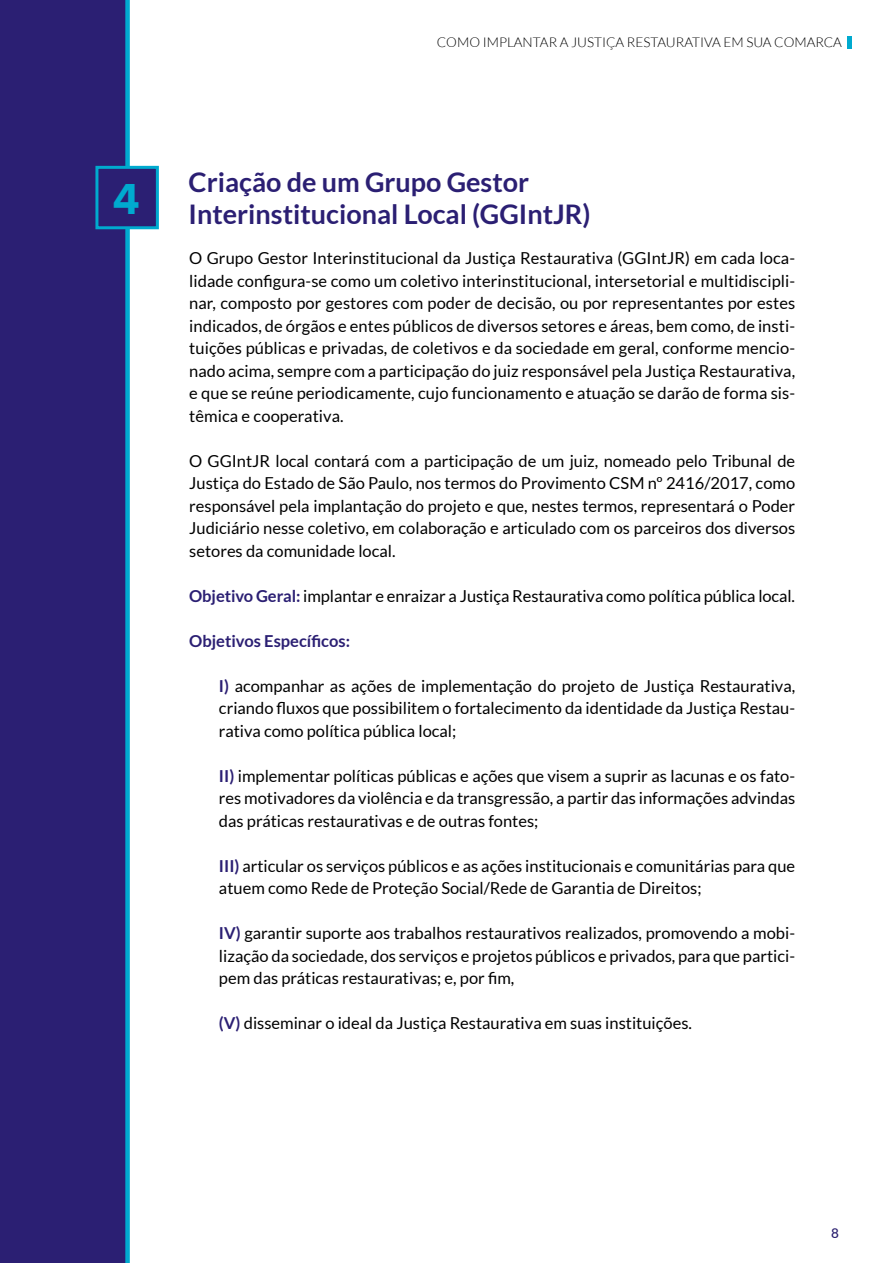
<style>
.page{position:relative;width:893px;height:1263px;background:#fff}
.page>*{position:absolute;margin:0;border:0;box-sizing:border-box;transform-origin:0 0}
.t1{font:700 27px/32.4px "Lato";color:#2b1f73;text-align:center}
.t2{font:16.5px/22.5px "Lato";color:#000;text-align:justify}
.t3{font:700 16.5px "Lato";color:#2b1f73}
.t4{font:300 13.5px "Lato";color:#000}
.t5{font:500 13.5px "Lato";color:#271c6d}
.s1{font-weight:700;color:#2b1f73}
</style>
<div class="page">
<div style="left:0;top:0;width:130px;height:1263px;background:#2b1f73"></div>
<div style="left:847px;top:36px;width:5px;height:12px;background:#00aacf"></div>
<div style="left:95px;top:166px;width:64px;height:63px;background:#2b1f73;border:3px solid #00aacf"></div>
<p class="t4" style="left:437px;top:35px;width:407px">COMO IMPLANTAR A JUSTIÇA RESTAURATIVA EM SUA COMARCA</p>
<h1 class="t1" style="left:113px;top:165px;width:480px">Criação de um Grupo Gestor<br><sup>4</sup> Interinstitucional Local (GGIntJR)</h1>
<p class="t2" style="left:189px;top:247px;width:607px">O Grupo Gestor Interinstitucional da Justiça Restaurativa (GGIntJR) em cada loca&shy;lidade configura-se como um coletivo interinstitucional, intersetorial e multidiscipli&shy;nar, composto por gestores com poder de decisão, ou por representantes por estes indicados, de órgãos e entes públicos de diversos setores e áreas, bem como, de insti&shy;tuições públicas e privadas, de coletivos e da sociedade em geral, conforme mencio&shy;nado acima, sempre com a participação do juiz responsável pela Justiça Restaurativa, e que se reúne periodicamente, cujo funcionamento e atuação se darão de forma sis&shy;têmica e cooperativa.</p>
<p class="t2" style="left:189px;top:449px;width:607px">O GGIntJR local contará com a participação de um juiz, nomeado pelo Tribunal de Justiça do Estado de São Paulo, nos termos do Provimento CSM nº 2416/2017, como responsável pela implantação do projeto e que, nestes termos, representará o Poder Judiciário nesse coletivo, em colaboração e articulado com os parceiros dos diversos setores da comunidade local.</p>
<p class="t2" style="left:189px;top:584px;width:607px"><span class="s1">Objetivo Geral:</span> implantar e enraizar a Justiça Restaurativa como política pública local.</p>
<p class="t3" style="left:189px;top:631px;width:162px">Objetivos Específicos:</p>
<p class="t2" style="left:219px;top:674px;width:578px"><span class="s1">I)</span> acompanhar as ações de implementação do projeto de Justiça Restaurativa, criando fluxos que possibilitem o fortalecimento da identidade da Justiça Restau&shy;rativa como política pública local;</p>
<p class="t2" style="left:219px;top:764px;width:578px"><span class="s1">II)</span> implementar políticas públicas e ações que visem a suprir as lacunas e os fato&shy;res motivadores da violência e da transgressão, a partir das informações advindas das práticas restaurativas e de outras fontes;</p>
<p class="t2" style="left:219px;top:854px;width:578px"><span class="s1">III)</span> articular os serviços públicos e as ações institucionais e comunitárias para que atuem como Rede de Proteção Social/Rede de Garantia de Direitos;</p>
<p class="t2" style="left:219px;top:922px;width:578px"><span class="s1">IV)</span> garantir suporte aos trabalhos restaurativos realizados, promovendo a mobi&shy;lização da sociedade, dos serviços e projetos públicos e privados, para que partici&shy;pem das práticas restaurativas; e, por fim,</p>
<p class="t2" style="left:219px;top:1012px;width:474px"><span class="s1">(V)</span> disseminar o ideal da Justiça Restaurativa em suas instituições.</p>
<p class="t5" style="left:831px;top:1223px;width:9px">8</p>
</div>
